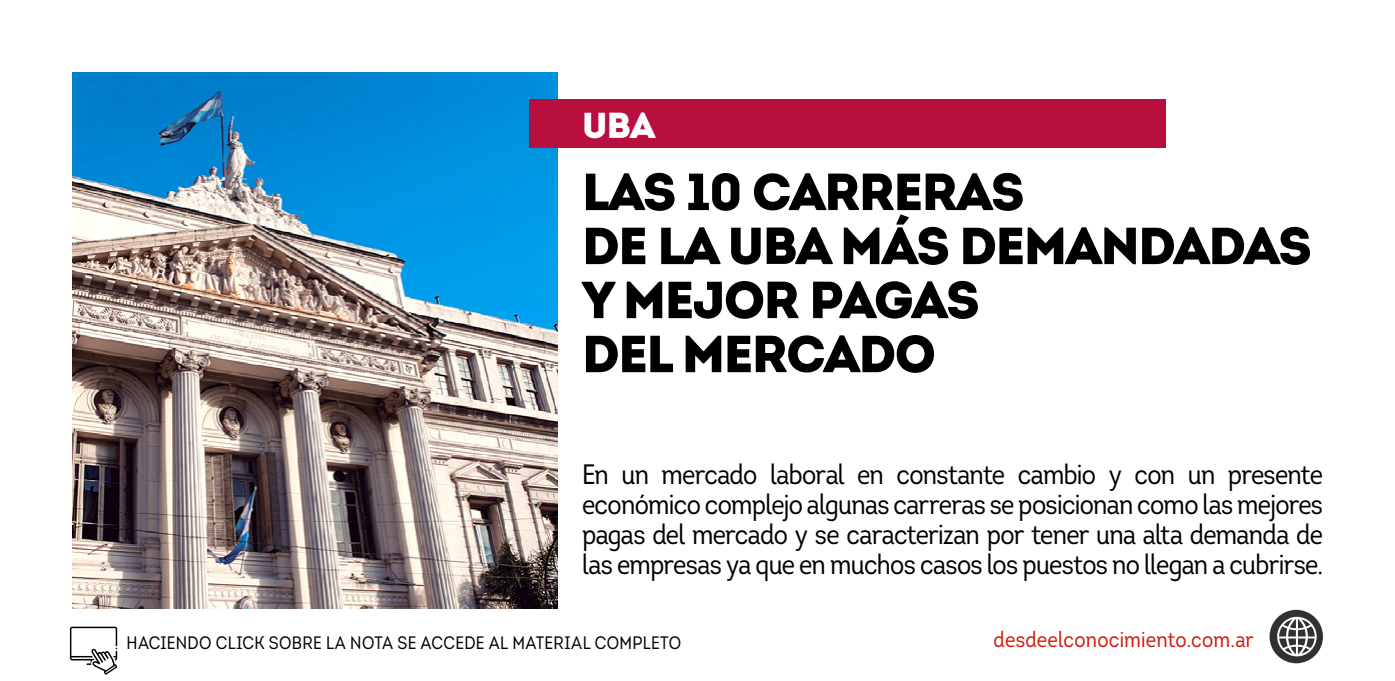
<style>
.page{position:relative;width:1395px;height:681px;background:#fff}
.page>*{position:absolute;margin:0;border:0;box-sizing:border-box;transform-origin:0 0}
.t1{font:900 52px/54px "Intro";letter-spacing:-.03em;color:#000}
.t2{font:900 36px "Intro";color:#fff}
.t3{font:28px/30px "Intro Cond";letter-spacing:-.025em;color:#000;text-align:justify}
.t4{font:22px "Intro Cond";letter-spacing:.01em;color:#d1190d}
.t5{font:18px "Intro Cond";letter-spacing:.02em;color:#000}
</style>
<div class="page">
<svg style="left:70px;top:626px;width:47px;height:48px"></svg>
<img style="left:72px;top:72px;width:486px;height:536px">
<div style="left:529px;top:99px;width:636px;height:48px;background:#b90f3e"></div>
<div style="left:1269px;top:609px;width:54px;height:54px;background:#333033;border-radius:50%"></div>
<svg style="left:1277px;top:616px;width:39px;height:40px"></svg>
<p class="t2" style="left:582px;top:102px;width:75px">UBA</p>
<h1 class="t1" style="left:582px;top:164px;width:731px">LAS 10 CARRERAS<br>DE LA UBA MÁS DEMANDADAS<br>Y MEJOR PAGAS<br>DEL MERCADO</h1>
<p class="t3" style="left:582px;top:459px;width:742px">En un mercado laboral en constante cambio y con un presente económico complejo algunas carreras se posicionan como las mejores pagas del mercado y se caracterizan por tener una alta demanda de las empresas ya que en muchos casos los puestos no llegan a cubrirse.</p>
<p class="t5" style="left:127px;top:631px;width:556px">HACIENDO CLICK SOBRE LA NOTA SE ACCEDE AL MATERIAL COMPLETO</p>
<p class="t4" style="left:993px;top:625px;width:262px">desdeelconocimiento.com.ar</p>
</div>
